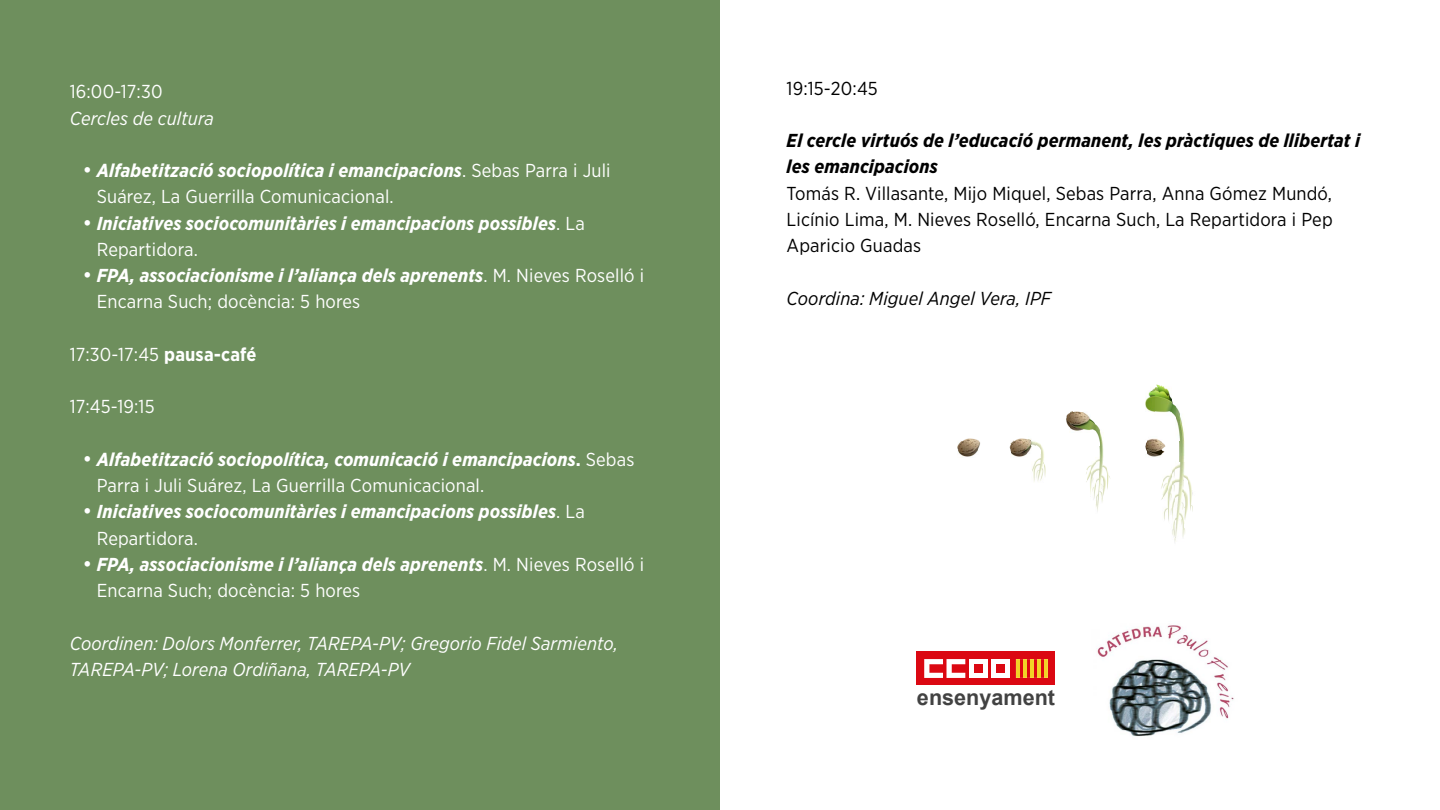
<style>
.page{position:relative;width:1440px;height:810px;background:#fff}
.page>*{position:absolute;margin:0;border:0;box-sizing:border-box;transform-origin:0 0}
.t1{font:700 21.6px "Arial";color:#424242}
.t2{font:18.75px/26.2px "Gotham Narrow";letter-spacing:.01em;color:#fff}
.t3{font:italic 700 18.75px/26.2px "Gotham Narrow";letter-spacing:.005em;color:#fff}
.t4{font:18.75px/26.2px "Gotham Narrow";letter-spacing:.01em;color:#000;text-align:justify}
.t5{font:italic 18.75px/26.2px "Gotham Narrow";letter-spacing:.005em;color:#fff}
.t6{font:italic 700 18.75px/26.2px "Gotham Narrow";letter-spacing:.005em;color:#000}
.t7{font:italic 18.75px "Gotham Narrow";letter-spacing:.005em;color:#000}
.s1{font-weight:700;font-style:italic}
.s2{font-weight:400;font-style:normal}
.s3{font-weight:700}
.s4{font-style:normal}
</style>
<div class="page">
<div style="left:1px;top:1px;width:719px;height:809px;background:#6e8f5d"></div>
<img style="left:1171px;top:466px;width:5px;height:76px">
<img style="left:1176px;top:462px;width:8px;height:75px">
<img style="left:1167px;top:473px;width:4px;height:48px">
<img style="left:1163px;top:476px;width:4px;height:44px">
<img style="left:1184px;top:475px;width:4px;height:45px">
<img style="left:1095px;top:459px;width:4px;height:52px">
<img style="left:1188px;top:478px;width:5px;height:33px">
<img style="left:1091px;top:462px;width:4px;height:36px">
<img style="left:1099px;top:428px;width:5px;height:74px">
<img style="left:1104px;top:465px;width:4px;height:27px">
<img style="left:1087px;top:465px;width:4px;height:29px">
<img style="left:1108px;top:473px;width:2px;height:10px">
<svg style="left:1161px;top:482px;width:2px;height:18px"></svg>
<img style="left:1032px;top:462px;width:12px;height:20px">
<img style="left:1044px;top:464px;width:2px;height:12px">
<img style="left:1180px;top:416px;width:4px;height:46px">
<img style="left:1146px;top:438px;width:17px;height:19px">
<svg style="left:1163px;top:443px;width:3px;height:10px"></svg>
<img style="left:1095px;top:424px;width:4px;height:14px">
<img style="left:958px;top:441px;width:21px;height:16px">
<img style="left:963px;top:438px;width:16px;height:3px">
<svg style="left:1009px;top:438px;width:35px;height:24px"></svg>
<img style="left:1176px;top:406px;width:4px;height:34px">
<img style="left:1070px;top:411px;width:21px;height:20px">
<svg style="left:1091px;top:420px;width:4px;height:11px"></svg>
<img style="left:1066px;top:413px;width:4px;height:15px">
<img style="left:1171px;top:399px;width:5px;height:18px">
<img style="left:1154px;top:386px;width:17px;height:27px">
<img style="left:1146px;top:390px;width:9px;height:21px">
<svg style="left:1152px;top:384px;width:11px;height:6px"></svg>
<div style="left:917px;top:651px;width:138px;height:34px;background:#db0812"></div>
<svg style="left:924px;top:659px;width:41px;height:19px"></svg>
<svg style="left:1016px;top:659px;width:32px;height:19px"></svg>
<div style="left:969px;top:659px;width:19px;height:19px;background:#fff"></div>
<div style="left:974px;top:664px;width:9px;height:9px;background:#db0812"></div>
<div style="left:991px;top:659px;width:19px;height:19px;background:#fff"></div>
<div style="left:996px;top:664px;width:9px;height:9px;background:#db0812"></div>
<img style="left:1097px;top:625px;width:137px;height:112px">
<p class="t2" style="left:70px;top:78px;width:94px">16:00-17:30</p>
<p class="t5" style="left:70px;top:105px;width:146px">Cercles de cultura</p>
<p class="t2" style="left:97px;top:157px;width:515px;text-indent:-14px">• <span class="s1">Alfabetització sociopolítica i emancipacions</span>. Sebas Parra i Juli<br>Suárez, La Guerrilla Comunicacional.</p>
<p class="t3" style="left:97px;top:210px;width:490px;text-indent:-14px">• Iniciatives sociocomunitàries i emancipacions possibles<span class="s2">. La<br>Repartidora.</span></p>
<p class="t2" style="left:97px;top:262px;width:549px;text-indent:-14px">• <span class="s1">FPA, associacionisme i l’aliança dels aprenents</span>. M. Nieves Roselló i<br>Encarna Such; docència: 5 hores</p>
<p class="t2" style="left:70px;top:341px;width:188px">17:30-17:45 <span class="s3">pausa-café</span></p>
<p class="t2" style="left:70px;top:393px;width:86px">17:45-19:15</p>
<p class="t3" style="left:97px;top:446px;width:539px;text-indent:-14px">• Alfabetització sociopolítica, comunicació i emancipacions<span class="s4">.</span> <span class="s2">Sebas<br>Parra i Juli Suárez, La Guerrilla Comunicacional.</span></p>
<p class="t3" style="left:97px;top:499px;width:490px;text-indent:-14px">• Iniciatives sociocomunitàries i emancipacions possibles<span class="s2">. La<br>Repartidora.</span></p>
<p class="t2" style="left:97px;top:551px;width:549px;text-indent:-14px">• <span class="s1">FPA, associacionisme i l’aliança dels aprenents</span>. M. Nieves Roselló i<br>Encarna Such; docència: 5 hores</p>
<p class="t5" style="left:70px;top:630px;width:550px">Coordinen: Dolors Monferrer, TAREPA-PV; Gregorio Fidel Sarmiento,<br>TAREPA-PV; Lorena Ordiñana, TAREPA-PV</p>
<p class="t4" style="left:787px;top:75px;width:93px">19:15-20:45</p>
<p class="t6" style="left:787px;top:127px;width:575px">El cercle virtuós de l’educació permanent, les pràctiques de llibertat i les emancipacions</p>
<p class="t4" style="left:787px;top:180px;width:548px">Tomás R. Villasante, Mijo Miquel, Sebas Parra, Anna Gómez Mundó, Licínio Lima, M. Nieves Roselló, Encarna Such, La Repartidora i Pep Aparicio Guadas</p>
<p class="t7" style="left:787px;top:287px;width:266px">Coordina: Miguel Angel Vera, IPF</p>
<p class="t1" style="left:917px;top:683px;width:140px">ensenyament</p>
</div>
